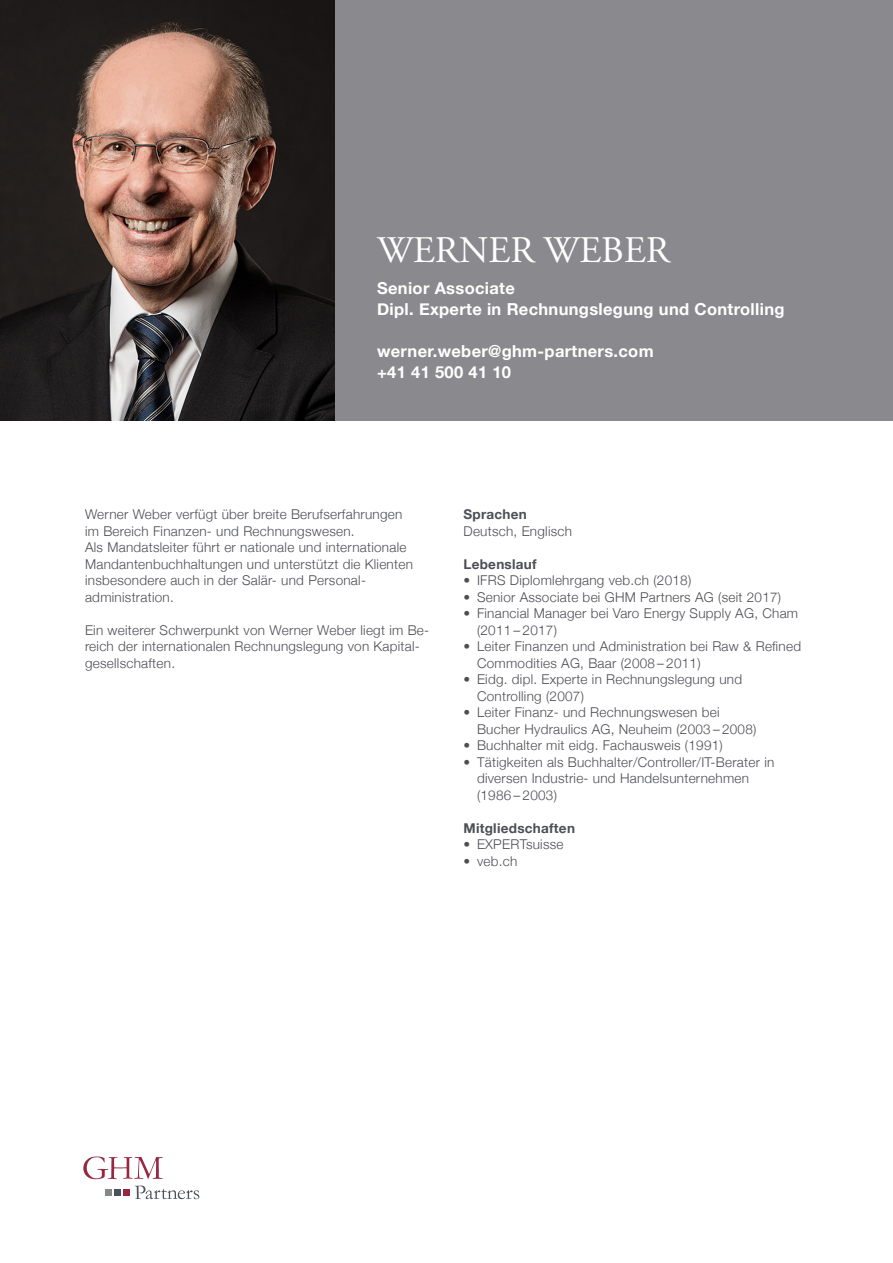
<style>
.page{position:relative;width:893px;height:1263px;background:#fff}
.page>*{position:absolute;margin:0;border:0;box-sizing:border-box;transform-origin:0 0}
.t1{font:37.5px "Adobe Garamond";color:#fff}
.t2{font:700 16.5px/21px "Helvetica Neue";letter-spacing:.02em;color:#fff}
.t3{font:300 13.5px/16.5px "Helvetica Neue";letter-spacing:.02em;color:#4d4e56}
.t4{font:700 13.5px "Helvetica Neue";letter-spacing:.02em;color:#4d4e56}
</style>
<div class="page">
<div style="left:334px;top:0;width:559px;height:421px;background:#8a8a8e"></div>
<svg style="left:135px;top:1185px;width:64px;height:14px"></svg>
<svg style="left:83px;top:1156px;width:80px;height:23px"></svg>
<div style="left:124px;top:1189px;width:6px;height:7px;background:#982842"></div>
<div style="left:114px;top:1189px;width:7px;height:7px;background:#4b5059"></div>
<div style="left:105px;top:1189px;width:6px;height:7px;background:#85888a"></div>
<img style="left:0;top:0;width:334px;height:421px">
<h1 class="t1" style="left:377px;top:230px;width:295px">WERNER WEBER</h1>
<p class="t2" style="left:377px;top:278px;width:409px">Senior Associate<br>Dipl. Experte in Rechnungslegung und Controlling</p>
<p class="t2" style="left:377px;top:341px;width:278px">werner.weber@ghm-partners.com +41 41 500 41 10</p>
<p class="t3" style="left:85px;top:505px;width:329px">Werner Weber verfügt über breite Berufserfahrungen im Bereich Finanzen- und Rechnungswesen.<br>Als Mandatsleiter führt er nationale und internationale Mandantenbuchhaltungen und unterstützt die Klienten insbesondere auch in der Salär- und Personal&shy;administration.</p>
<p class="t3" style="left:85px;top:620px;width:346px">Ein weiterer Schwerpunkt von Werner Weber liegt im Be&shy;reich der internationalen Rechnungslegung von Kapital&shy;gesellschaften.</p>
<p class="t4" style="left:463px;top:504px;width:65px">Sprachen</p>
<p class="t3" style="left:463px;top:522px;width:110px">Deutsch, Englisch</p>
<p class="t4" style="left:463px;top:553px;width:75px">Lebenslauf</p>
<p class="t3" style="left:463px;top:571px;width:229px">• IFRS Diplomlehrgang veb.ch (2018)</p>
<p class="t3" style="left:463px;top:588px;width:319px">• Senior Associate bei GHM Partners AG (seit 2017)</p>
<p class="t3" style="left:477px;top:604px;width:323px;text-indent:-14px">• Financial Manager bei Varo Energy Supply AG, Cham (2011 – 2017)</p>
<p class="t3" style="left:477px;top:637px;width:326px;text-indent:-14px">• Leiter Finanzen und Administration bei Raw &amp; Refined<br>Commodities AG, Baar (2008 – 2011)</p>
<p class="t3" style="left:477px;top:670px;width:267px;text-indent:-14px">• Eidg. dipl. Experte in Rechnungslegung und<br>Controlling (2007)</p>
<p class="t3" style="left:477px;top:703px;width:281px;text-indent:-14px">• Leiter Finanz- und Rechnungswesen bei<br>Bucher Hydraulics AG, Neuheim (2003 – 2008)</p>
<p class="t3" style="left:463px;top:736px;width:261px">• Buchhalter mit eidg. Fachausweis (1991)</p>
<p class="t3" style="left:477px;top:753px;width:299px;text-indent:-14px">• Tätigkeiten als Buchhalter/Controller/IT-Berater in diversen Industrie- und Handelsunternehmen (1986 – 2003)</p>
<p class="t4" style="left:463px;top:817px;width:113px">Mitgliedschaften</p>
<p class="t3" style="left:463px;top:835px;width:102px">• EXPERTsuisse</p>
<p class="t3" style="left:463px;top:852px;width:55px">• veb.ch</p>
</div>
